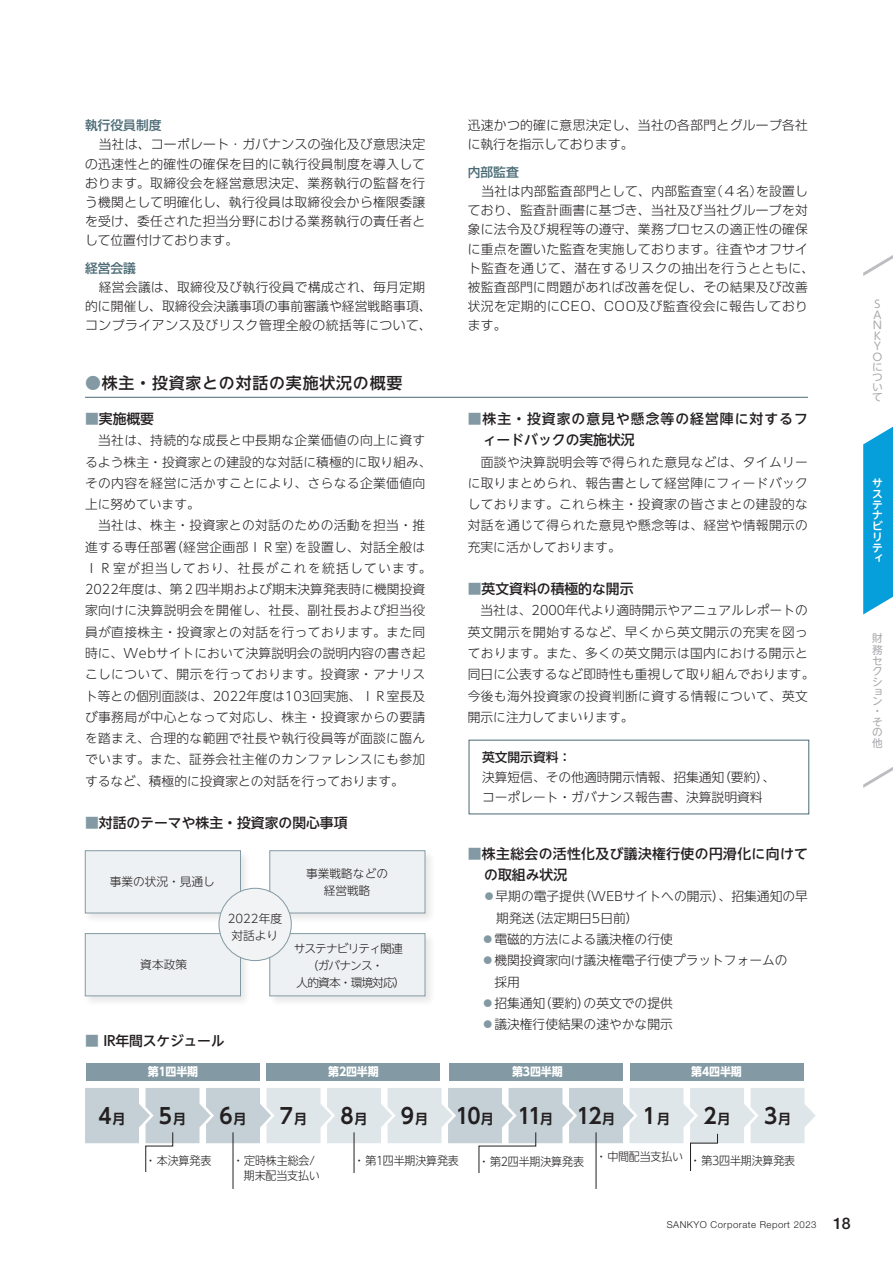
<style>
.page{position:relative;width:893px;height:1263px;background:#fff}
.page>*{position:absolute;margin:0;border:0;box-sizing:border-box;transform-origin:0 0}
.t1{font:700 21.3px "UD Shin Go NT Pr 6 N De";color:#231f20;scale:.94 1}
.t2{font:500 15.9px "UD Shin Go NT Pr 6 N";letter-spacing:.05em;color:#231f20}
.t3{font:500 13.8px "UD Shin Go NT Pr 6 N";color:#231f20}
.t4{font:500 13.8px/21.3px "UD Shin Go NT Pr 6 N";letter-spacing:.075em;color:#231f20}
.t5{font:500 13.8px/21.3px "UD Shin Go NT Pr 6 N";letter-spacing:.025em;color:#231f20}
.t6{font:300 12.75px/21.3px "UD Shin Go NT Pr 6 N";letter-spacing:.03em;color:#231f20}
.t7{font:300 12.75px/19.2px "Shin Go Pr 6 N";letter-spacing:.025em;color:#231f20}
.t8{font:300 12.75px/20.2px "UD Shin Go NT Pr 6 N";color:#231f20}
.t9{font:500 12.75px "Shin Go Pr 6 N";color:#4b6a75}
.t10{font:500 12.75px "UD Shin Go NT Pr 6 N";color:#231f20}
.t11{font:300 11.7px/14.9px "UD Shin Go NT Pr 6 N";letter-spacing:-.01em;color:#231f20;scale:.94 1}
.t12{font:300 11.7px/17px "UD Shin Go NT Pr 6 N";letter-spacing:-.01em;color:#231f20;text-align:center}
.t13{font:700 11.7px "UD Shin Go NT Pr 6 N";letter-spacing:-.015em;color:#fff;scale:.94 1}
.t14{font:300 11.7px "UD Shin Go NT Pr 6 N";letter-spacing:-.075em;color:#231f20}
.t15{font:10.65px/10.4px "UD Shin M Go Pr 6 N";color:#a8a9ad}
.t16{font:700 10.65px/10.6px "UD Shin M Go Pr 6 N De";color:#fff}
.t17{font:300 9.6px "Helvetica Neue LT Std";letter-spacing:.05em;color:#231f20}
.s1{color:#839aa4}
.s2{font-family:"Shin Go Pr 6 N";color:#839aa4}
.s3{font-size:13.8px}
.s4{font-weight:500;font-size:15.9px}
</style>
<div class="page">
<svg style="left:863px;top:255px;width:30px;height:21px"></svg>
<svg style="left:863px;top:426px;width:30px;height:362px"></svg>
<div style="left:86px;top:1063px;width:174px;height:18px;background:#839aa4"></div>
<div style="left:267px;top:1063px;width:173px;height:18px;background:#839aa4"></div>
<div style="left:449px;top:1063px;width:173px;height:18px;background:#839aa4"></div>
<div style="left:630px;top:1063px;width:173px;height:18px;background:#839aa4"></div>
<svg style="left:85px;top:1088px;width:731px;height:101px"></svg>
<div style="left:671px;top:1171px;width:61px;height:32px;background:#fff"></div>
<hr style="left:85px;top:397px;width:723px;height:1px;background:#4b6a75">
<div style="left:83px;top:849px;width:168px;height:74px;background:#231f20;opacity:.1"></div>
<div style="left:85px;top:850px;width:156px;height:63px;background:#eef1f3;border:1px solid #839aa4"></div>
<div style="left:83px;top:931px;width:168px;height:75px;background:#231f20;opacity:.1"></div>
<div style="left:85px;top:933px;width:156px;height:63px;background:#eef1f3;border:1px solid #839aa4"></div>
<div style="left:268px;top:849px;width:167px;height:74px;background:#231f20;opacity:.1"></div>
<div style="left:270px;top:850px;width:155px;height:63px;background:#eef1f3;border:1px solid #839aa4"></div>
<div style="left:268px;top:931px;width:167px;height:75px;background:#231f20;opacity:.1"></div>
<div style="left:270px;top:933px;width:155px;height:63px;background:#eef1f3;border:1px solid #839aa4"></div>
<div style="left:219px;top:888px;width:72px;height:72px;background:#f2f3f4;border-radius:50%"></div>
<div style="left:219px;top:888px;width:72px;height:73px;border:1px solid #839aa4;border-radius:50%"></div>
<p class="t9" style="left:85px;top:115px;width:78px">執行役員制度</p>
<p class="t7" style="left:85px;top:134px;width:342px;text-align:justify;text-indent:14px">当社は、コーポレート・ガバナンスの強化及び意思決定の迅速性と的確性の確保を目的に執行役員制度を導入しております。取締役会を経営意思決定、業務執行の監督を行う機関として明確化し、執行役員は取締役会から権限委譲を受け、委任された担当分野における業務執行の責任者として位置付けております。</p>
<p class="t9" style="left:85px;top:257px;width:53px">経営会議</p>
<p class="t7" style="left:85px;top:276px;width:348px;text-align:center">経営会議は、取締役及び執行役員で構成され、毎月定期<br>的に開催し、取締役会決議事項の事前審議や経営戦略事項、コンプライアンス及びリスク管理全般の統括等について、</p>
<p class="t2" style="left:85px;top:370px;width:319px"><span class="s1">●</span>株主・投資家との対話の実施状況の概要</p>
<p class="t3" style="left:85px;top:407px;width:71px"><span class="s1">■</span>実施概要</p>
<p class="t6" style="left:85px;top:429px;width:348px">　当社は、持続的な成長と中長期な企業価値の向上に資するよう株主・投資家との建設的な対話に積極的に取り組み、その内容を経営に活かすことにより、さらなる企業価値向上に努めています。<br>　当社は、株主・投資家との対話のための活動を担当・推進する専任部署（経営企画部ＩＲ室）を設置し、対話全般は<br>ＩＲ室が担当しており、社長がこれを統括しています。<br>2022年度は、第２四半期および期末決算発表時に機関投資家向けに決算説明会を開催し、社長、副社長および担当役員が直接株主・投資家との対話を行っております。また同時に、Webサイトにおいて決算説明会の説明内容の書き起こしについて、開示を行っております。投資家・アナリスト等との個別面談は、2022年度は103回実施、ＩＲ室長及び事務局が中心となって対応し、株主・投資家からの要請を踏まえ、合理的な範囲で社長や執行役員等が面談に臨んでいます。また、証券会社主催のカンファレンスにも参加するなど、積極的に投資家との対話を行っております。</p>
<p class="t3" style="left:85px;top:811px;width:264px"><span class="s1">■</span>対話のテーマや株主・投資家の関心事項</p>
<p class="t12" style="left:110px;top:873px;width:107px">事業の状況・見通し</p>
<p class="t12" style="left:140px;top:956px;width:48px">資本政策</p>
<p class="t12" style="left:228px;top:909px;width:56px">2022年度対話より</p>
<p class="t12" style="left:306px;top:864px;width:83px">事業戦略などの経営戦略</p>
<p class="t14" style="left:294px;top:939px;width:111px">サステナビリティ関連</p>
<p class="t12" style="left:307px;top:957px;width:78px">（ガバナンス・</p>
<p class="t14" style="left:297px;top:973px;width:111px">人的資本・環境対応）</p>
<p class="t3" style="left:85px;top:1029px;width:141px"><span class="s1">■</span> IR年間スケジュール</p>
<p class="t7" style="left:468px;top:115px;width:342px">迅速かつ的確に意思決定し、当社の各部門とグループ各社に執行を指示しております。</p>
<p class="t9" style="left:468px;top:162px;width:53px">内部監査</p>
<p class="t7" style="left:468px;top:181px;width:348px;text-indent:14px">当社は内部監査部門として、内部監査室（４名）を設置しており、監査計画書に基づき、当社及び当社グループを対象に法令及び規程等の遵守、業務プロセスの適正性の確保に重点を置いた監査を実施しております。往査やオフサイト監査を通じて、潜在するリスクの抽出を行うとともに、被監査部門に問題があれば改善を促し、その結果及び改善状況を定期的にCEO、COO及び監査役会に報告しております。</p>
<p class="t4" style="left:483px;top:408px;width:327px;text-indent:-15px"><span class="s1">■</span>株主・投資家の意見や懸念等の経営陣に対するフィードバックの実施状況</p>
<p class="t6" style="left:468px;top:451px;width:342px;text-align:justify">　面談や決算説明会等で得られた意見などは、タイムリーに取りまとめられ、報告書として経営陣にフィードバックしております。これら株主・投資家の皆さまとの建設的な対話を通じて得られた意見や懸念等は、経営や情報開示の充実に活かしております。</p>
<p class="t3" style="left:468px;top:578px;width:167px"><span class="s1">■</span>英文資料の積極的な開示</p>
<p class="t6" style="left:468px;top:599px;width:348px;text-indent:13px">当社は、2000年代より適時開示やアニュアルレポートの英文開示を開始するなど、早くから英文開示の充実を図っております。また、多くの英文開示は国内における開示と同日に公表するなど即時性も重視して取り組んでおります。今後も海外投資家の投資判断に資する情報について、英文開示に注力してまいります。</p>
<p class="t10" style="left:482px;top:746px;width:91px">英文開示資料：</p>
<p class="t8" style="left:482px;top:766px;width:295px">決算短信、その他適時開示情報、招集通知（要約）、コーポレート・ガバナンス報告書、決算説明資料</p>
<p class="t5" style="left:484px;top:842px;width:325px;text-indent:-16px"><span class="s1">■</span>株主総会の活性化及び議決権行使の円滑化に向けての取組み状況</p>
<p class="t8" style="left:483px;top:886px;width:327px"><span class="s2">⃝</span>早期の電子提供（WEBサイトへの開示）、招集通知の早</p>
<p class="t8" style="left:496px;top:907px;width:144px">期発送（法定期日 5日前）</p>
<p class="t8" style="left:482px;top:928px;width:193px"><span class="s2">⃝</span>電磁的方法による議決権の行使</p>
<p class="t8" style="left:482px;top:950px;width:308px"><span class="s2">⃝</span>機関投資家向け議決権電子行使プラットフォームの</p>
<p class="t6" style="left:495px;top:970px;width:27px">採用</p>
<p class="t8" style="left:482px;top:992px;width:193px"><span class="s2">⃝</span>招集通知（要約）の英文での提供</p>
<p class="t8" style="left:482px;top:1013px;width:193px"><span class="s2">⃝</span>議決権行使結果の速やかな開示</p>
<p class="t13" style="left:148px;top:1062px;width:55px">第1四半期</p>
<p class="t13" style="left:328px;top:1062px;width:56px">第2四半期</p>
<p class="t13" style="left:512px;top:1062px;width:55px">第3四半期</p>
<p class="t13" style="left:691px;top:1062px;width:55px">第4四半期</p>
<h1 class="t1" style="left:98px;top:1098px;width:30px">4<span class="s3">月</span></h1>
<h1 class="t1" style="left:159px;top:1098px;width:30px">5<span class="s3">月</span></h1>
<h1 class="t1" style="left:219px;top:1098px;width:30px">6<span class="s3">月</span></h1>
<h1 class="t1" style="left:280px;top:1098px;width:30px">7<span class="s3">月</span></h1>
<h1 class="t1" style="left:340px;top:1098px;width:30px">8<span class="s3">月</span></h1>
<h1 class="t1" style="left:401px;top:1098px;width:30px">9<span class="s3">月</span></h1>
<h1 class="t1" style="left:456px;top:1098px;width:171px">10<span class="s3">月</span> 11<span class="s3">月</span> 12<span class="s3">月</span></h1>
<h1 class="t1" style="left:643px;top:1098px;width:30px">1<span class="s3">月</span></h1>
<h1 class="t1" style="left:703px;top:1098px;width:30px">2<span class="s3">月</span></h1>
<h1 class="t1" style="left:764px;top:1098px;width:30px">3<span class="s3">月</span></h1>
<p class="t11" style="left:145px;top:1152px;width:72px">・本決算発表</p>
<p class="t11" style="left:478px;top:1153px;width:114px">・第2四半期決算発表</p>
<p class="t11" style="left:244px;top:1152px;width:82px;text-indent:-11px">・定時株主総会/期末配当支払い</p>
<p class="t11" style="left:354px;top:1152px;width:113px">・第1四半期決算発表</p>
<p class="t11" style="left:596px;top:1153px;width:214px">・中間配当支払い ・第3四半期決算発表</p>
<p class="t17" style="left:667px;top:1218px;width:186px">SANKYO Corporate Report 2023 <span class="s4">18</span></p>
<p class="t15" style="left:872px;top:298px;width:11px">Ｓ<br>Ａ<br>Ｎ<br>Ｋ<br>Ｙ<br>Ｏについて</p>
<p class="t16" style="left:872px;top:477px;width:12px">サステナビリティ</p>
<p class="t15" style="left:872px;top:632px;width:12px;line-height:10.9px;text-align:justify">財務セクシ</p>
<p class="t15" style="left:872px;top:687px;width:11px;line-height:9.1px">ョン</p>
<p class="t15" style="left:872px;top:705px;width:12px">・その他</p>
</div>
